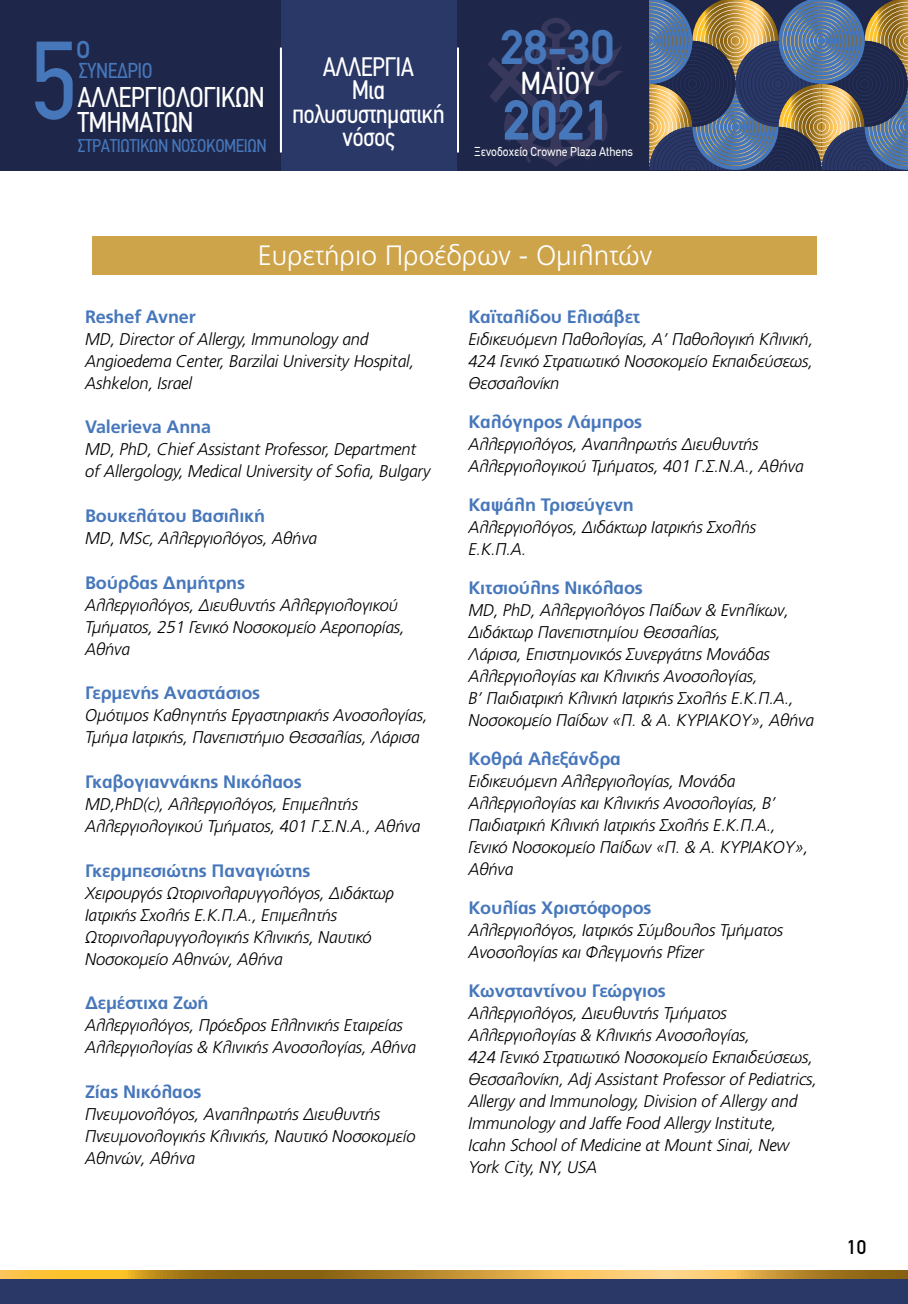
<style>
.page{position:relative;width:908px;height:1304px;background:#fff}
.page>*{position:absolute;margin:0;border:0;box-sizing:border-box;transform-origin:0 0}
.t1{font:111.2px "PF Din Text Condensed";color:#4777bb}
.t2{font:700 56.8px "PF Din Text";color:#4777bb}
.t3{font:700 49px "PF Din Text";color:#4777bb}
.t4{font:34.4px "PF Din Text Condensed";color:#4777bb}
.t5{font:31.8px "PF Din Text Condensed";color:#fff}
.t6{font:28.8px/25px "PF Din Text Condensed";letter-spacing:-.025em;color:#fff}
.t7{font:300 28px "PF Catalog";color:#fff}
.t8{font:27px/23.4px "PF Din Text Condensed";letter-spacing:-.025em;color:#fff;text-align:center}
.t9{font:21.6px "PF Din Text Condensed";letter-spacing:-.025em;color:#4777bb}
.t10{font:500 20px "PF Din Text";color:#000}
.t11{font:18.6px "PF Din Text Condensed";letter-spacing:-.025em;color:#4777bb}
.t12{font:700 18px "PF Catalog";letter-spacing:-.01em;color:#4777bb}
.t13{font:italic 300 17px/22px "PF Catalog";letter-spacing:-.01em;color:#000}
.t14{font:13px "PF Din Text";color:#fff;scale:.91 1}
</style>
<div class="page">
<div style="left:0;top:0;width:907px;height:171px;background:#1e2749"></div>
<svg style="left:649px;top:0;width:259px;height:171px"></svg>
<div style="left:281px;top:0;width:175px;height:171px;background:#2a3868"></div>
<svg style="left:280px;top:47px;width:1px;height:106px"></svg>
<svg style="left:457px;top:47px;width:1px;height:106px"></svg>
<svg style="left:488px;top:18px;width:134px;height:149px"></svg>
<div style="left:0;top:1278px;width:907px;height:26px;background:#2a3868"></div>
<svg style="left:0;top:1271px;width:907px;height:7px;background:#c89938"></svg>
<div style="left:91px;top:237px;width:725px;height:38px;background:#cea44b"></div>
<h3 class="t4" style="left:76px;top:27px;width:16px">ο</h3>
<p class="t9" style="left:79px;top:58px;width:75px">ΣΥΝΕ∆ΡΙΟ</p>
<h3 class="t6" style="left:77px;top:84px;width:189px">ΑΛΛΕΡΓΙΟΛΟΓΙΚΩΝ<br>ΤΜΗΜΑΤΩΝ</h3>
<p class="t11" style="left:78px;top:135px;width:190px">ΣΤΡΑΤΙΩΤΙΚΩΝ ΝΟΣΟΚΟΜΕΙΩΝ</p>
<h1 class="t1" style="left:31px;top:17px;width:48px">5</h1>
<h3 class="t8" style="left:292px;top:55px;width:154px">ΑΛΛΕΡΓΙΑ<br>Μια πολυσυστηµατική νόσος</h3>
<h3 class="t3" style="left:500px;top:18px;width:115px">28-30</h3>
<h2 class="t2" style="left:503px;top:87px;width:110px">2021</h2>
<h3 class="t5" style="left:520px;top:64px;width:75px">ΜΑΪΟΥ</h3>
<p class="t14" style="left:474px;top:144px;width:176px">Ξενοδοχείο Crowne Plaza Athens</p>
<h3 class="t7" style="left:258px;top:239px;width:395px">Ευρετήριο Προέδρων - Ομιλητών</h3>
<p class="t12" style="left:85px;top:306px;width:112px">Reshef Avner</p>
<p class="t13" style="left:85px;top:328px;width:330px">MD, Director of Allergy, Immunology and<br>Angioedema Center, Barzilai University Hospital,<br>Ashkelon, Israel</p>
<p class="t12" style="left:85px;top:416px;width:127px">Valerieva Anna</p>
<p class="t13" style="left:85px;top:439px;width:346px">MD, PhD, Chief Assistant Professor, Department of Allergology, Medical University of Sofia, Bulgary</p>
<p class="t12" style="left:85px;top:505px;width:181px">Βουκελάτου Βασιλική</p>
<p class="t13" style="left:85px;top:527px;width:233px">MD, MSc, Αλλεργιολόγος, Αθήνα</p>
<p class="t12" style="left:85px;top:572px;width:161px">Βούρδας Δημήτρης</p>
<p class="t13" style="left:85px;top:594px;width:321px">Αλλεργιολόγος, Διευθυντής Αλλεργιολογικού<br>Τμήματος, 251 Γενικό Νοσοκομείο Αεροπορίας,<br>Αθήνα</p>
<p class="t12" style="left:85px;top:682px;width:177px">Γερμενής Αναστάσιος</p>
<p class="t13" style="left:85px;top:705px;width:344px">Ομότιμος Καθηγητής Εργαστηριακής Ανοσολογίας,<br>Τμήμα Ιατρικής, Πανεπιστήμιο Θεσσαλίας, Λάρισα</p>
<p class="t12" style="left:85px;top:771px;width:218px">Γκαβογιαννάκης Νικόλαος</p>
<p class="t13" style="left:85px;top:793px;width:336px">MD,PhD(c), Αλλεργιολόγος, Επιμελητής<br>Αλλεργιολογικού Τμήματος, 401 Γ.Σ.Ν.Α., Αθήνα</p>
<p class="t12" style="left:85px;top:860px;width:227px">Γκερμπεσιώτης Παναγιώτης</p>
<p class="t13" style="left:85px;top:882px;width:310px">Χειρουργός Ωτορινολαρυγγολόγος, Διδάκτωρ Ιατρικής Σχολής Ε.Κ.Π.Α., Επιμελητής Ωτορινολαρυγγολογικής Κλινικής, Ναυτικό Νοσοκομείο Αθηνών, Αθήνα</p>
<p class="t12" style="left:85px;top:992px;width:125px">Δεμέστιχα Ζωή</p>
<p class="t13" style="left:85px;top:1015px;width:332px">Αλλεργιολόγος, Πρόεδρος Ελληνικής Εταιρείας<br>Αλλεργιολογίας &amp; Κλινικής Ανοσολογίας, Αθήνα</p>
<p class="t12" style="left:85px;top:1081px;width:118px">Ζίας Νικόλαος</p>
<p class="t13" style="left:85px;top:1103px;width:332px">Πνευμονολόγος, Αναπληρωτής Διευθυντής<br>Πνευμονολογικής Κλινικής, Ναυτικό Νοσοκομείο<br>Αθηνών, Αθήνα</p>
<p class="t12" style="left:468px;top:306px;width:173px">Καϊταλίδου Ελισάβετ</p>
<p class="t13" style="left:468px;top:328px;width:346px;text-align:justify">Ειδικευόμενη Παθολογίας, Α’ Παθολογική Κλινική, 424 Γενικό Στρατιωτικό Νοσοκομείο Εκπαιδεύσεως, Θεσσαλονίκη</p>
<p class="t12" style="left:468px;top:411px;width:175px">Καλόγηρος Λάμπρος</p>
<p class="t13" style="left:468px;top:433px;width:336px">Αλλεργιολόγος, Αναπληρωτής Διευθυντής<br>Αλλεργιολογικού Τμήματος, 401 Γ.Σ.Ν.Α., Αθήνα</p>
<p class="t12" style="left:468px;top:494px;width:167px">Καψάλη Τρισεύγενη</p>
<p class="t13" style="left:468px;top:516px;width:289px">Αλλεργιολόγος, Διδάκτωρ Ιατρικής Σχολής<br>Ε.Κ.Π.Α.</p>
<p class="t12" style="left:468px;top:577px;width:176px">Κιτσιούλης Νικόλαος</p>
<p class="t13" style="left:468px;top:599px;width:347px">MD, PhD, Αλλεργιολόγος Παίδων &amp; Ενηλίκων, Διδάκτωρ Πανεπιστημίου Θεσσαλίας,<br>Λάρισα, Επιστημονικός Συνεργάτης Μονάδας Αλλεργιολογίας και Κλινικής Ανοσολογίας,<br>Β’ Παιδιατρική Κλινική Ιατρικής Σχολής Ε.Κ.Π.Α., Νοσοκομείο Παίδων «Π. &amp; Α. ΚΥΡΙΑΚΟΥ», Αθήνα</p>
<p class="t12" style="left:468px;top:748px;width:154px">Κοθρά Αλεξάνδρα</p>
<p class="t13" style="left:468px;top:770px;width:341px">Ειδικευόμενη Αλλεργιολογίας, Μονάδα Αλλεργιολογίας και Κλινικής Ανοσολογίας, Β’ Παιδιατρική Κλινική Ιατρικής Σχολής Ε.Κ.Π.Α., Γενικό Νοσοκομείο Παίδων «Π. &amp; Α. ΚΥΡΙΑΚΟΥ», Αθήνα</p>
<p class="t12" style="left:468px;top:897px;width:184px">Κουλίας Χριστόφορος</p>
<p class="t13" style="left:468px;top:919px;width:316px">Αλλεργιολόγος, Ιατρικός Σύμβουλος Τμήματος<br>Ανοσολογίας και Φλεγμονής Pfizer</p>
<p class="t12" style="left:468px;top:980px;width:199px">Κωνσταντίνου Γεώργιος</p>
<p class="t13" style="left:468px;top:1002px;width:350px">Αλλεργιολόγος, Διευθυντής Τμήματος Αλλεργιολογίας &amp; Κλινικής Ανοσολογίας,<br>424 Γενικό Στρατιωτικό Νοσοκομείο Εκπαιδεύσεως, Θεσσαλονίκη, Adj Assistant Professor of Pediatrics, Allergy and Immunology, Division of Allergy and Immunology and Jaffe Food Allergy Institute, Icahn School of Medicine at Mount Sinai, New York City, NY, USA</p>
<p class="t10" style="left:846px;top:1235px;width:20px">10</p>
</div>
